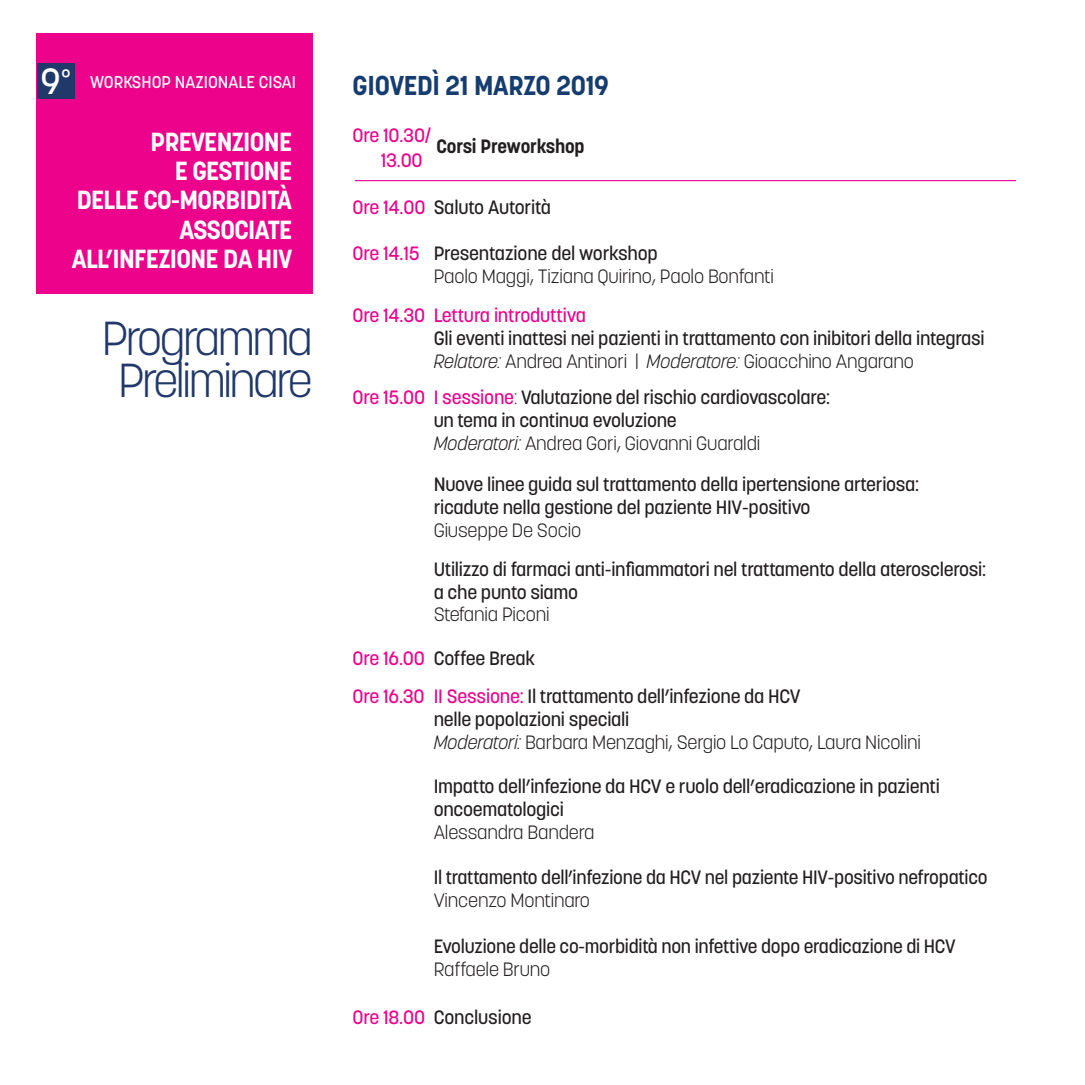
<style>
.page{position:relative;width:1085px;height:1085px;background:#fff}
.page>*{position:absolute;margin:0;border:0;box-sizing:border-box;transform-origin:0 0}
.t1{font:300 47.25px "Korolev";letter-spacing:-.05em;color:#21386a}
.t2{font:500 36px "Korolev";color:#fff}
.t3{font:700 27px "Korolev";letter-spacing:-.01em;color:#163d6f}
.t4{font:700 25.88px "Korolev";letter-spacing:-.025em;color:#fff}
.t5{font:500 19.12px/22.9px "Korolev";letter-spacing:-.015em;color:#231f20}
.t6{font:300 19.12px "Korolev";letter-spacing:-.01em;color:#231f20}
.t7{font:500 19.12px "Korolev";letter-spacing:-.01em;color:#ed028c}
.t8{font:700 19.12px "Korolev";letter-spacing:-.01em;color:#231f20}
.t9{font:500 16.88px "Korolev";color:#fff}
.s1{color:#ed028c}
.s2{font-style:italic}
.s3{font-weight:300}
</style>
<div class="page">
<div style="left:36px;top:33px;width:276px;height:260px;background:#ed028c"></div>
<div style="left:37px;top:63px;width:38px;height:36px;background:#21386a"></div>
<hr style="left:355px;top:180px;width:660px;height:1px;background:#ed028c">
<p class="t2" style="left:41px;top:58px;width:32px">9<sup>°</sup></p>
<p class="t9" style="left:90px;top:71px;width:207px">WORKSHOP NAZIONALE CISAI</p>
<p class="t4" style="left:150px;top:125px;width:143px">PREVENZIONE</p>
<p class="t4" style="left:175px;top:155px;width:119px">E GESTIONE</p>
<p class="t4" style="left:77px;top:184px;width:217px">DELLE CO-MORBIDITÀ</p>
<p class="t4" style="left:179px;top:213px;width:114px">ASSOCIATE</p>
<p class="t4" style="left:72px;top:243px;width:222px">ALL’INFEZIONE DA HIV</p>
<p class="t1" style="left:102px;top:308px;width:212px">Programma</p>
<p class="t1" style="left:118px;top:350px;width:196px">Preliminare</p>
<p class="t3" style="left:352px;top:68px;width:258px">GIOVEDÌ 21 MARZO 2019</p>
<p class="t7" style="left:352px;top:123px;width:80px">Ore 10.30/</p>
<p class="t7" style="left:380px;top:148px;width:43px">13.00</p>
<p class="t5" style="left:352px;top:196px;width:200px"><span class="s1">Ore 14.00</span> Saluto Autorità</p>
<p class="t5" style="left:352px;top:242px;width:307px"><span class="s1">Ore 14.15</span> Presentazione del workshop</p>
<p class="t6" style="left:433px;top:264px;width:342px">Paolo Maggi, Tiziana Quirino, Paolo Bonfanti</p>
<p class="t7" style="left:352px;top:303px;width:235px">Ore 14.30 Lettura introduttiva</p>
<p class="t5" style="left:433px;top:326px;width:552px">Gli eventi inattesi nei pazienti in trattamento con inibitori della integrasi</p>
<p class="t6" style="left:433px;top:348px;width:481px"><span class="s2">Relatore:</span> Andrea Antinori | <span class="s2">Moderatore:</span> Gioacchino Angarano</p>
<p class="t5" style="left:352px;top:386px;width:479px"><span class="s1">Ore 15.00 I sessione</span><span class="s3">:</span> Valutazione del rischio cardiovascolare:</p>
<p class="t5" style="left:433px;top:408px;width:244px">un tema in continua evoluzione</p>
<p class="t6" style="left:433px;top:431px;width:328px"><span class="s2">Moderatori:</span> Andrea Gori, Giovanni Guaraldi</p>
<p class="t5" style="left:433px;top:472px;width:487px">Nuove linee guida sul trattamento della ipertensione arteriosa:</p>
<p class="t5" style="left:433px;top:495px;width:378px">ricadute nella gestione del paziente HIV-positivo</p>
<p class="t6" style="left:433px;top:518px;width:149px">Giuseppe De Socio</p>
<p class="t5" style="left:433px;top:557px;width:554px">Utilizzo di farmaci anti-infiammatori nel trattamento della aterosclerosi:</p>
<p class="t5" style="left:433px;top:580px;width:146px">a che punto siamo</p>
<p class="t6" style="left:433px;top:602px;width:117px">Stefania Piconi</p>
<p class="t5" style="left:352px;top:646px;width:184px"><span class="s1">Ore 16.00</span> Coffee Break</p>
<p class="t5" style="left:352px;top:685px;width:449px"><span class="s1">Ore 16.30 II Sessione:</span> Il trattamento dell’infezione da HCV</p>
<p class="t5" style="left:433px;top:708px;width:197px">nelle popolazioni speciali</p>
<p class="t6" style="left:433px;top:730px;width:488px"><span class="s2">Moderatori:</span> Barbara Menzaghi, Sergio Lo Caputo, Laura Nicolini</p>
<p class="t5" style="left:433px;top:774px;width:507px">Impatto dell’infezione da HCV e ruolo dell’eradicazione in pazienti oncoematologici</p>
<p class="t6" style="left:433px;top:819px;width:162px">Alessandra Bandera</p>
<p class="t5" style="left:433px;top:866px;width:555px">Il trattamento dell’infezione da HCV nel paziente HIV-positivo nefropatico</p>
<p class="t6" style="left:433px;top:888px;width:158px">Vincenzo Montinaro</p>
<p class="t5" style="left:433px;top:935px;width:523px">Evoluzione delle co-morbidità non infettive dopo eradicazione di HCV<br><span class="s3">Raffaele Bruno</span></p>
<p class="t5" style="left:352px;top:1005px;width:180px"><span class="s1">Ore 18.00</span> Conclusione</p>
<p class="t8" style="left:436px;top:134px;width:149px">Corsi Preworkshop</p>
</div>
